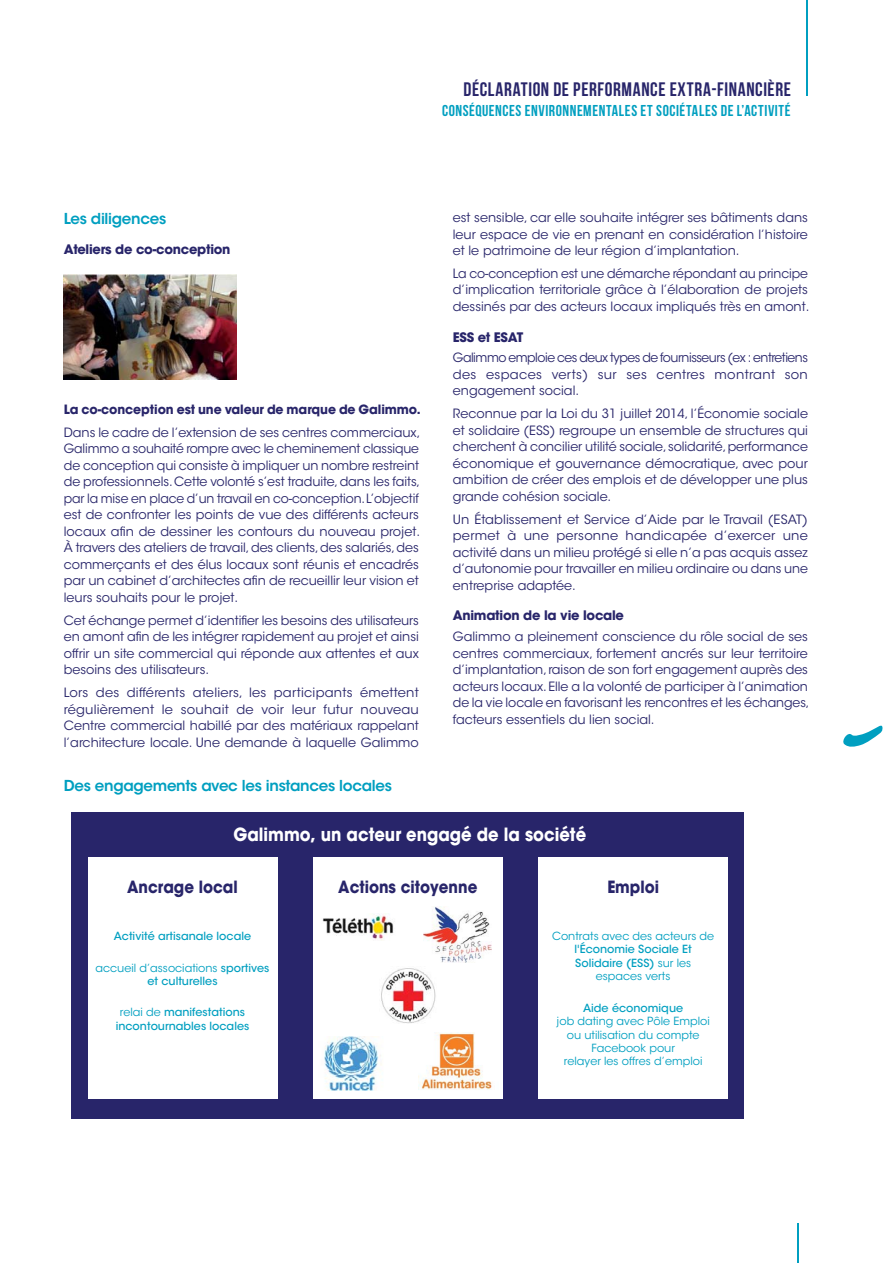
<style>
.page{position:relative;width:893px;height:1263px;background:#fff}
.page>*{position:absolute;margin:0;border:0;box-sizing:border-box;transform-origin:0 0}
.t1{font:700 19.5px "Bebas Neue";letter-spacing:.03em;color:#28256a}
.t2{font:700 18.15px "ITC Avant Garde Std";color:#fff;scale:.9 1}
.t3{font:700 16.8px "ITC Avant Garde Std";color:#28256a;scale:.9 1}
.t4{font:700 15.75px "Bebas Neue";letter-spacing:.035em;color:#009fc0}
.t5{font:600 15px "ITC Avant Garde Std";letter-spacing:-.02em;color:#009fc0}
.t6{font:700 13.05px "ITC Avant Garde Std";letter-spacing:-.02em;color:#28256a}
.t7{font:12.75px/16.5px "ITC Avant Garde Std";color:#28256a;text-align:justify}
.t8{font:700 12.75px "ITC Avant Garde Std";letter-spacing:-.005em;color:#28256a}
.t9{font:500 11.1px/13.4px "ITC Avant Garde Std";color:#009fc0;text-align:center}
.t10{font:11.1px/13.4px "ITC Avant Garde Std";color:#009fc0;text-align:center}
.s1{font-weight:400}
</style>
<div class="page">
<hr style="left:806px;top:0;width:2px;height:96px;background:#009fc0">
<svg style="left:843px;top:725px;width:39px;height:22px"></svg>
<img style="left:64px;top:275px;width:173px;height:104px">
<div style="left:72px;top:812px;width:672px;height:306px;background:#28256a"></div>
<div style="left:88px;top:857px;width:189px;height:242px;background:#fff"></div>
<div style="left:313px;top:857px;width:190px;height:242px;background:#fff"></div>
<div style="left:538px;top:857px;width:190px;height:242px;background:#fff"></div>
<img style="left:418px;top:1033px;width:74px;height:57px">
<img style="left:381px;top:968px;width:55px;height:56px">
<img style="left:424px;top:906px;width:67px;height:56px">
<img style="left:324px;top:1036px;width:58px;height:55px">
<img style="left:322px;top:914px;width:72px;height:27px">
<hr style="left:797px;top:1223px;width:2px;height:30px;background:#009fc0">
<svg style="left:797px;top:1253px;width:2px;height:10px"></svg>
<h1 class="t1" style="left:463px;top:78px;width:329px">DÉCLARATION DE PERFORMANCE EXTRA-FINANCIÈRE</h1>
<p class="t4" style="left:442px;top:101px;width:350px">CONSÉQUENCES ENVIRONNEMENTALES ET SOCIÉTALES DE L’ACTIVITÉ</p>
<p class="t5" style="left:64px;top:211px;width:104px">Les diligences</p>
<p class="t6" style="left:64px;top:243px;width:168px">Ateliers de co-conception</p>
<p class="t8" style="left:64px;top:403px;width:358px">La co-conception est une valeur de marque de Galimmo.</p>
<p class="t7" style="left:64px;top:425px;width:358px;text-align:left">Dans le cadre de l’extension de ses centres commerciaux, Galimmo a souhaité rompre avec le cheminement classique de conception qui consiste à impliquer un nombre restreint de professionnels. Cette volonté s’est traduite, dans les faits, par la mise en place d’un travail en co-conception. L’objectif est de confronter les points de vue des différents acteurs locaux afin de dessiner les contours du nouveau projet.<br>À travers des ateliers de travail, des clients, des salariés, des commerçants et des élus locaux sont réunis et encadrés par un cabinet d’architectes afin de recueillir leur vision et leurs souhaits pour le projet.</p>
<p class="t7" style="left:64px;top:613px;width:357px">Cet échange permet d’identifier les besoins des utilisateurs en amont afin de les intégrer rapidement au projet et ainsi offrir un site commercial qui réponde aux attentes et aux besoins des utilisateurs.</p>
<p class="t7" style="left:64px;top:685px;width:357px">Lors des différents ateliers, les participants émettent régulièrement le souhait de voir leur futur nouveau Centre commercial habillé par des matériaux rappelant l’architecture locale. Une demande à laquelle Galimmo</p>
<p class="t7" style="left:453px;top:210px;width:357px">est sensible, car elle souhaite intégrer ses bâtiments dans leur espace de vie en prenant en considération l’histoire et le patrimoine de leur région d’implantation.</p>
<p class="t7" style="left:453px;top:266px;width:358px;text-align:left">La co-conception est une démarche répondant au principe d’implication territoriale grâce à l’élaboration de projets dessinés par des acteurs locaux impliqués très en amont.</p>
<p class="t6" style="left:453px;top:331px;width:72px">ESS et ESAT</p>
<p class="t7" style="left:453px;top:350px;width:357px">Galimmo emploie ces deux types de fournisseurs (ex : entretiens des espaces verts) sur ses centres montrant son engagement social.</p>
<p class="t7" style="left:453px;top:406px;width:357px">Reconnue par la Loi du 31 juillet 2014, l’Économie sociale et solidaire (ESS) regroupe un ensemble de structures qui cherchent à concilier utilité sociale, solidarité, performance économique et gouvernance démocratique, avec pour ambition de créer des emplois et de développer une plus grande cohésion sociale.</p>
<p class="t7" style="left:453px;top:511px;width:357px">Un Établissement et Service d’Aide par le Travail (ESAT) permet à une personne handicapée d’exercer une activité dans un milieu protégé si elle n’a pas acquis assez d’autonomie pour travailler en milieu ordinaire ou dans une entreprise adaptée.</p>
<p class="t6" style="left:453px;top:609px;width:173px">Animation de la vie locale</p>
<p class="t7" style="left:453px;top:629px;width:358px;text-align:left">Galimmo a pleinement conscience du rôle social de ses centres commerciaux, fortement ancrés sur leur territoire d’implantation, raison de son fort engagement auprès des acteurs locaux. Elle a la volonté de participer à l’animation de la vie locale en favorisant les rencontres et les échanges, facteurs essentiels du lien social.</p>
<p class="t5" style="left:64px;top:779px;width:330px">Des engagements avec les instances locales</p>
<h2 class="t2" style="left:233px;top:826px;width:393px">Galimmo, un acteur engagé de la société</h2>
<h3 class="t3" style="left:127px;top:879px;width:125px">Ancrage local</h3>
<h3 class="t3" style="left:607px;top:879px;width:59px">Emploi</h3>
<h3 class="t3" style="left:338px;top:879px;width:156px">Actions citoyenne</h3>
<p class="t9" style="left:114px;top:930px;width:139px">Activité artisanale locale</p>
<p class="t9" style="left:96px;top:961px;width:175px"><span class="s1">accueil d’associations</span> sportives et culturelles</p>
<p class="t9" style="left:116px;top:1006px;width:135px"><span class="s1">relai de</span> manifestations incontournables locales</p>
<p class="t10" style="left:552px;top:930px;width:164px">Contrats avec des acteurs de</p>
<p class="t9" style="left:574px;top:943px;width:119px">l'Économie Sociale Et<br>Solidaire (ESS) <span class="s1">sur les espaces verts</span></p>
<p class="t9" style="left:583px;top:1002px;width:101px">Aide économique</p>
<p class="t10" style="left:557px;top:1015px;width:155px">job dating avec Pôle Emploi ou utilisation du compte<br>Facebook pour<br>relayer les offres d’emploi</p>
</div>
